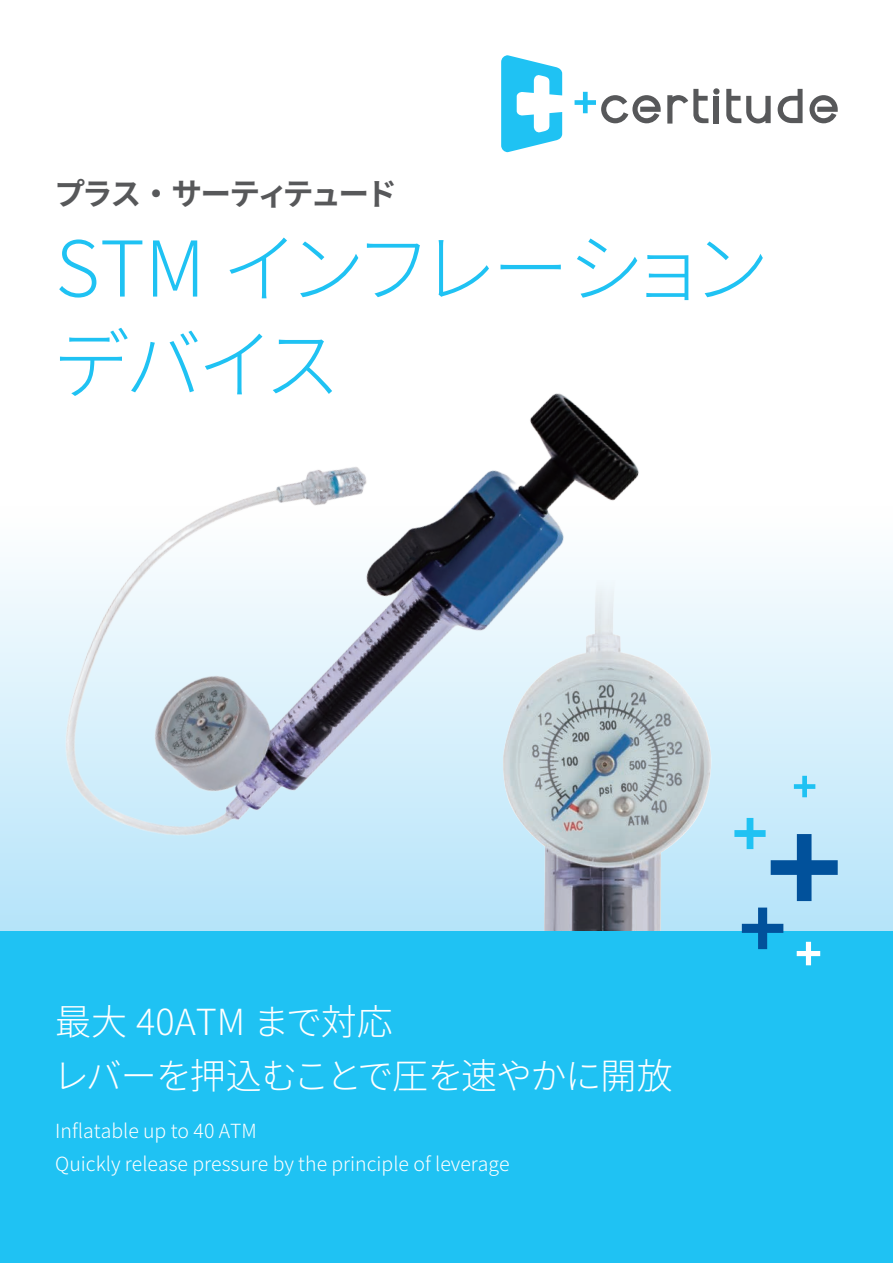
<style>
.page{position:relative;width:893px;height:1263px;background:#fff}
.page>*{position:absolute;margin:0;border:0;box-sizing:border-box;transform-origin:0 0}
.t1{font:300 76.95px/96px "Noto Sans CJ Kjp";letter-spacing:-.1em;color:#1fc2f3}
.t2{font:300 36px/54px "Noto Sans CJ Kjp";letter-spacing:-.025em;color:#fff}
.t3{font:700 30.75px "Noto Sans CJ Kjp";letter-spacing:-.09em;color:#57585a}
.t4{font:300 19.5px/33px "Noto Sans CJ Kjp";color:#fff}
</style>
<div class="page">
<svg style="left:0;top:569px;width:893px;height:362px;background:#d8f0fb"></svg>
<img style="left:682px;top:569px;width:45px;height:362px">
<svg style="left:501px;top:55px;width:61px;height:97px"></svg>
<svg style="left:667px;top:88px;width:52px;height:36px"></svg>
<div style="left:714px;top:96px;width:5px;height:27px;background:#57585a"></div>
<svg style="left:726px;top:89px;width:45px;height:34px"></svg>
<svg style="left:778px;top:89px;width:25px;height:34px"></svg>
<svg style="left:575px;top:92px;width:86px;height:31px"></svg>
<svg style="left:809px;top:95px;width:29px;height:28px"></svg>
<div style="left:0;top:931px;width:893px;height:332px;background:#1fc2f3"></div>
<svg style="left:797px;top:942px;width:23px;height:23px"></svg>
<svg style="left:742px;top:907px;width:41px;height:42px"></svg>
<svg style="left:734px;top:818px;width:104px;height:83px;background:#93c8e6"></svg>
<svg style="left:794px;top:776px;width:21px;height:21px"></svg>
<img style="left:6px;top:393px;width:676px;height:538px">
<h3 class="t3" style="left:54px;top:176px;width:344px">プラス・サーティテュード</h3>
<h1 class="t1" style="left:53px;top:222px;width:718px">STM インフレーションデバイス</h1>
<h2 class="t2" style="left:53px;top:996px;width:621px">最大 40ATM まで対応<br>レバーを押込むことで圧を速やかに開放</h2>
<p class="t4" style="left:55px;top:1114px;width:456px">Inflatable up to 40 ATM<br>Quickly release pressure by the principle of leverage</p>
</div>
